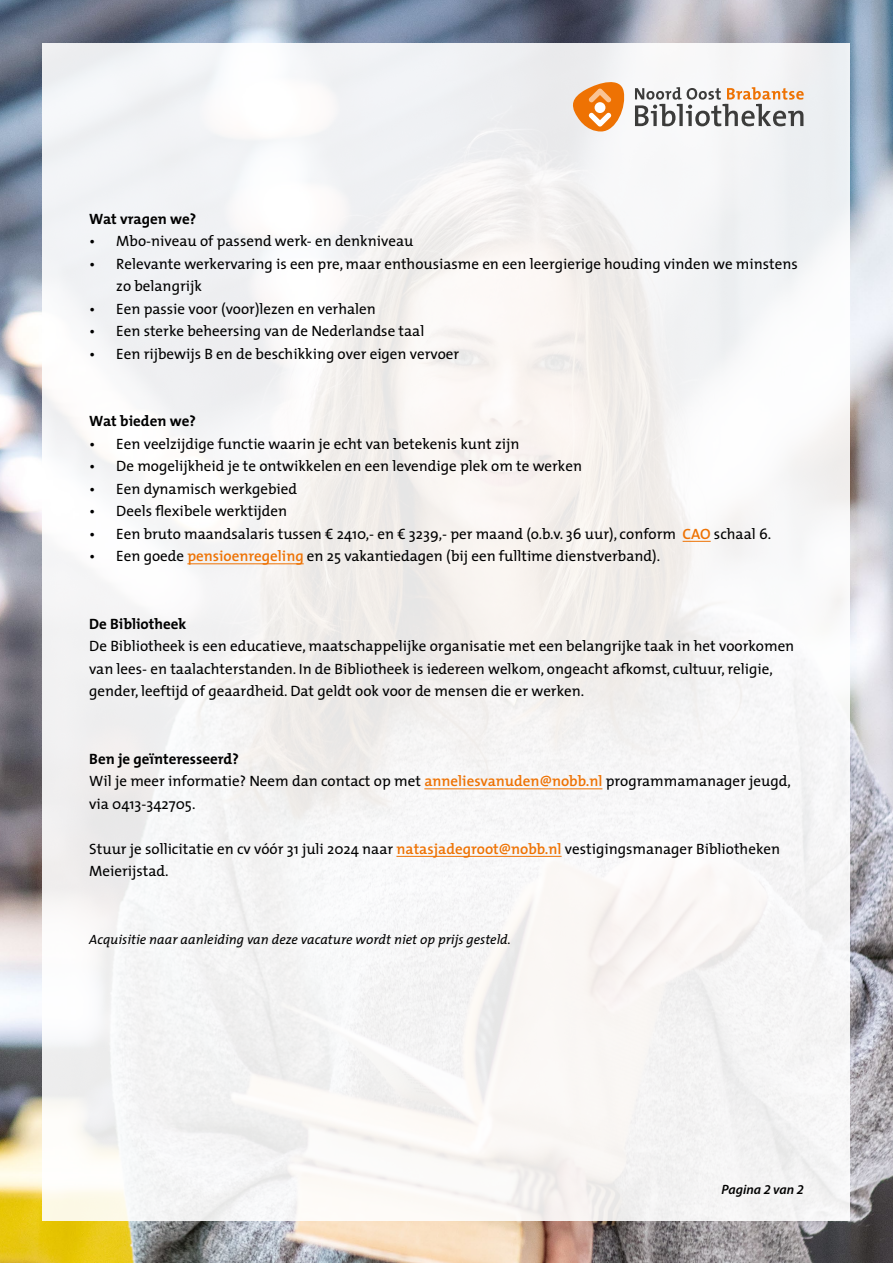
<style>
.page{position:relative;width:893px;height:1263px;background:#fff}
.page>*{position:absolute;margin:0;border:0;box-sizing:border-box;transform-origin:0 0}
.t1{font:15px/22.5px "The Mix";color:#000}
.t2{font:700 15px "The Mix";color:#000}
.t3{font:italic 13.5px "The Mix";color:#000}
.t4{font:italic 600 13.5px "Myriad Pro";color:#000}
.s1{font-weight:600;color:#ee7203}
.s2{font-weight:700}
</style>
<div class="page">
<img style="left:0;top:0;width:893px;height:1263px">
<div style="left:43px;top:43px;width:807px;height:1177px;background:#f5f4f4"></div>
<svg style="left:570px;top:77px;width:55px;height:55px"></svg>
<svg style="left:635px;top:87px;width:169px;height:39px"></svg>
<svg style="left:683px;top:541px;width:28px;height:1px"></svg>
<hr style="left:187px;top:563px;width:117px;height:1px;background:#ee7203">
<hr style="left:424px;top:788px;width:178px;height:1px;background:#ee7203">
<hr style="left:396px;top:856px;width:166px;height:1px;background:#ee7203">
<p class="t2" style="left:89px;top:206px;width:108px">Wat vragen we?</p>
<p class="t1" style="left:89px;top:230px;width:326px">• Mbo-niveau of passend werk- en denkniveau</p>
<p class="t1" style="left:116px;top:252px;width:683px;text-indent:-27px">• Relevante werkervaring is een pre, maar enthousiasme en een leergierige houding vinden we minstens zo belangrijk</p>
<p class="t1" style="left:89px;top:297px;width:288px">• Een passie voor (voor)lezen en verhalen</p>
<p class="t1" style="left:89px;top:320px;width:337px">• Een sterke beheersing van de Nederlandse taal</p>
<p class="t1" style="left:89px;top:342px;width:371px">• Een rijbewijs B en de beschikking over eigen vervoer</p>
<p class="t2" style="left:89px;top:409px;width:108px">Wat bieden we?</p>
<p class="t1" style="left:89px;top:432px;width:432px">• Een veelzijdige functie waarin je echt van betekenis kunt zijn</p>
<p class="t1" style="left:89px;top:455px;width:494px">• De mogelijkheid je te ontwikkelen en een levendige plek om te werken</p>
<p class="t1" style="left:89px;top:477px;width:209px">• Een dynamisch werkgebied</p>
<p class="t1" style="left:89px;top:500px;width:199px">• Deels flexibele werktijden</p>
<p class="t1" style="left:89px;top:522px;width:683px">• Een bruto maandsalaris tussen € 2410,- en € 3239,- per maand (o.b.v. 36 uur), conform <span class="s1">CAO</span> schaal 6.</p>
<p class="t1" style="left:89px;top:545px;width:572px">• Een goede <span class="s1">pensioenregeling</span> en 25 vakantiedagen (bij een fulltime dienstverband).</p>
<p class="t2" style="left:89px;top:611px;width:99px">De Bibliotheek</p>
<p class="t1" style="left:89px;top:635px;width:706px">De Bibliotheek is een educatieve, maatschappelijke organisatie met een belangrijke taak in het voorkomen van lees- en taalachterstanden. In de Bibliotheek is iedereen welkom, ongeacht afkomst, cultuur, religie, gender, leeftijd of geaardheid. Dat geldt ook voor de mensen die er werken.</p>
<p class="t1" style="left:89px;top:747px;width:703px"><span class="s2">Ben je geïnteresseerd?<br></span>Wil je meer informatie? Neem dan contact op met <span class="s1">anneliesvanuden@nobb.nl</span> programmamanager jeugd, via 0413-342705.</p>
<p class="t1" style="left:89px;top:837px;width:692px">Stuur je sollicitatie en cv vóór 31 juli 2024 naar <span class="s1">natasjadegroot@nobb.nl</span> vestigingsmanager Bibliotheken<br>Meierijstad.</p>
<p class="t3" style="left:89px;top:928px;width:423px">Acquisitie naar aanleiding van deze vacature wordt niet op prijs gesteld.</p>
<p class="t4" style="left:721px;top:1181px;width:84px">Pagina 2 van 2</p>
</div>
